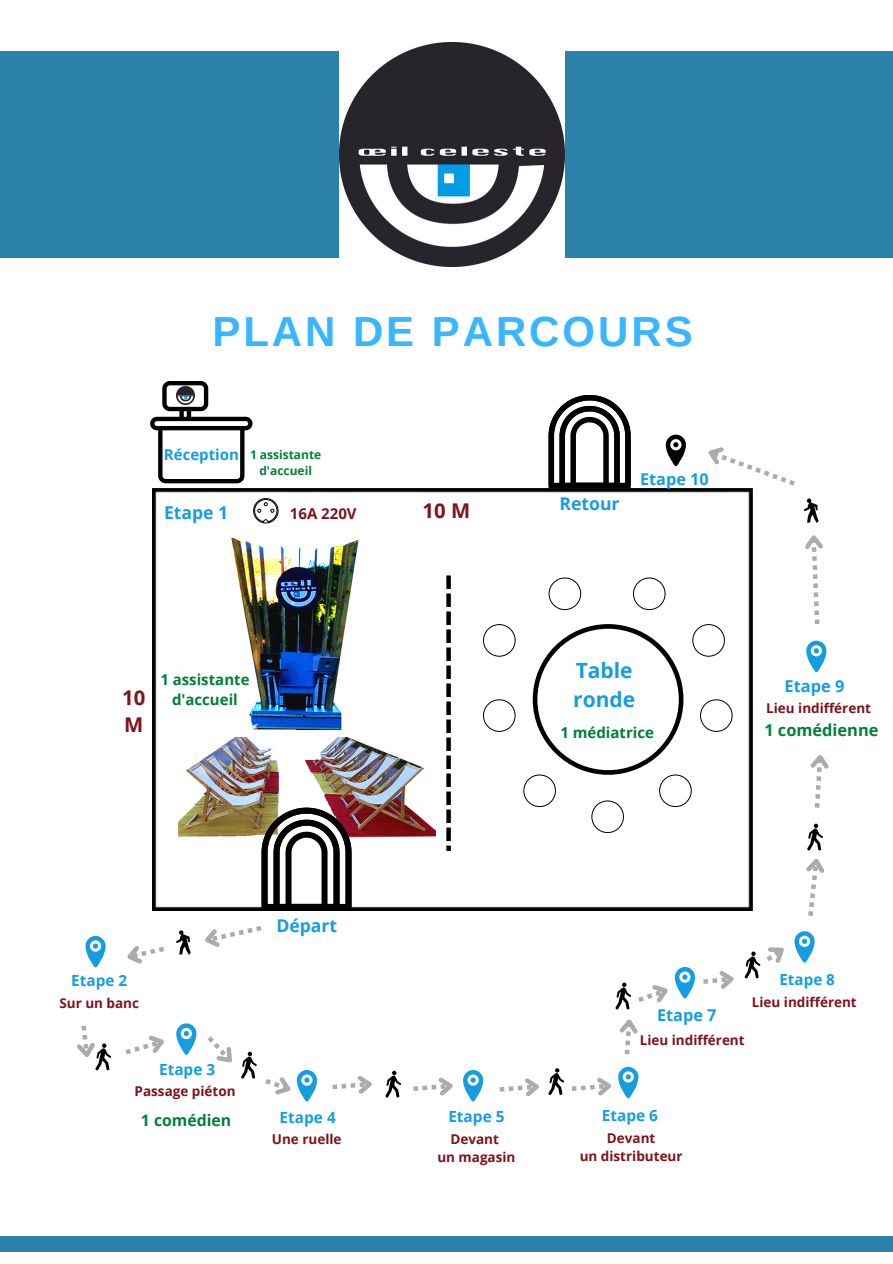
<style>
.page{position:relative;width:893px;height:1264px;background:#fff}
.page>*{position:absolute;margin:0;border:0;box-sizing:border-box;transform-origin:0 0}
.t1{font:700 42px "Arimo";letter-spacing:.07em;color:#38b6ff}
.t2{font:700 21px/29.2px "Open Sans";color:#159de2}
.t3{font:700 20.25px/27.5px "Open Sans";color:#80131b}
.t4{font:700 17.55px "Open Sans";color:#159de2}
.t5{font:700 16.35px "Open Sans";color:#159de2}
.t6{font:700 16.35px "Open Sans";color:#008037}
.t7{font:700 16.2px "Open Sans";color:#159de2}
.t8{font:700 15.75px "Open Sans";color:#008037}
.t9{font:700 15.45px "Open Sans";color:#159de2}
.t10{font:700 15.3px "Open Sans";color:#159de2}
.t11{font:700 15.15px "Open Sans";color:#159de2}
.t12{font:700 15px/20.2px "Open Sans";color:#008037;text-align:center}
.t13{font:700 15px "Open Sans";color:#159de2}
.t14{font:700 15px "Open Sans";color:#80131b}
.t15{font:700 13.5px/18px "Open Sans";color:#80131b;text-align:center}
.t16{font:700 12px/16px "Open Sans";color:#008037;text-align:center}
</style>
<div class="page">
<div style="left:0;top:1235px;width:892px;height:16px;background:#2b81a9"></div>
<div style="left:0;top:51px;width:892px;height:207px;background:#2b81a9"></div>
<img style="left:340px;top:42px;width:225px;height:225px">
<img style="left:153px;top:488px;width:599px;height:422px">
<img style="left:178px;top:577px;width:257px;height:296px">
<img style="left:214px;top:525px;width:160px;height:211px">
<div style="left:446px;top:575px;width:5px;height:14px;background:#000"></div>
<div style="left:446px;top:593px;width:5px;height:14px;background:#000"></div>
<div style="left:446px;top:611px;width:5px;height:14px;background:#000"></div>
<div style="left:446px;top:629px;width:5px;height:14px;background:#000"></div>
<div style="left:446px;top:647px;width:5px;height:14px;background:#000"></div>
<div style="left:446px;top:665px;width:5px;height:14px;background:#000"></div>
<div style="left:446px;top:683px;width:5px;height:14px;background:#000"></div>
<div style="left:446px;top:701px;width:5px;height:14px;background:#000"></div>
<div style="left:446px;top:719px;width:5px;height:14px;background:#000"></div>
<div style="left:446px;top:737px;width:5px;height:14px;background:#000"></div>
<div style="left:446px;top:755px;width:5px;height:14px;background:#000"></div>
<div style="left:446px;top:773px;width:5px;height:14px;background:#000"></div>
<div style="left:446px;top:791px;width:5px;height:14px;background:#000"></div>
<div style="left:446px;top:809px;width:5px;height:14px;background:#000"></div>
<div style="left:446px;top:827px;width:5px;height:14px;background:#000"></div>
<svg style="left:446px;top:845px;width:5px;height:6px"></svg>
<svg style="left:483px;top:624px;width:32px;height:32px"></svg>
<svg style="left:483px;top:699px;width:32px;height:33px"></svg>
<svg style="left:523px;top:624px;width:209px;height:209px"></svg>
<svg style="left:633px;top:577px;width:32px;height:33px"></svg>
<svg style="left:548px;top:577px;width:33px;height:33px"></svg>
<svg style="left:261px;top:807px;width:90px;height:103px"></svg>
<svg style="left:548px;top:395px;width:82px;height:93px"></svg>
<svg style="left:85px;top:935px;width:21px;height:32px"></svg>
<svg style="left:806px;top:640px;width:20px;height:32px"></svg>
<svg style="left:665px;top:434px;width:21px;height:32px"></svg>
<svg style="left:385px;top:1070px;width:16px;height:27px"></svg>
<svg style="left:176px;top:930px;width:15px;height:24px"></svg>
<svg style="left:804px;top:498px;width:14px;height:25px"></svg>
<svg style="left:205px;top:926px;width:56px;height:21px"></svg>
<svg style="left:127px;top:946px;width:37px;height:18px"></svg>
<svg style="left:77px;top:1025px;width:34px;height:45px"></svg>
<svg style="left:125px;top:1023px;width:71px;height:32px"></svg>
<svg style="left:207px;top:1036px;width:50px;height:42px"></svg>
<svg style="left:265px;top:1070px;width:52px;height:32px"></svg>
<svg style="left:332px;top:1076px;width:40px;height:18px"></svg>
<svg style="left:413px;top:1070px;width:70px;height:31px"></svg>
<svg style="left:499px;top:1068px;width:65px;height:29px"></svg>
<svg style="left:571px;top:1066px;width:67px;height:33px"></svg>
<svg style="left:615px;top:967px;width:80px;height:87px"></svg>
<svg style="left:806px;top:823px;width:19px;height:93px"></svg>
<svg style="left:810px;top:755px;width:19px;height:52px"></svg>
<svg style="left:805px;top:535px;width:18px;height:89px"></svg>
<svg style="left:708px;top:447px;width:86px;height:38px"></svg>
<div style="left:253px;top:498px;width:25px;height:25px;border:1px solid #000;border-radius:50%"></div>
<svg style="left:254px;top:499px;width:23px;height:23px"></svg>
<svg style="left:150px;top:381px;width:102px;height:102px"></svg>
<img style="left:176px;top:386px;width:18px;height:18px">
<svg style="left:703px;top:931px;width:111px;height:58px"></svg>
<h1 class="t1" style="left:212px;top:308px;width:481px">PLAN DE PARCOURS</h1>
<p class="t13" style="left:164px;top:444px;width:76px">Réception</p>
<p class="t4" style="left:164px;top:500px;width:66px">Etape 1</p>
<p class="t16" style="left:250px;top:447px;width:73px">1 assistante d'accueil</p>
<p class="t14" style="left:290px;top:503px;width:68px">16A 220V</p>
<h3 class="t3" style="left:422px;top:496px;width:49px">10 M</h3>
<p class="t4" style="left:559px;top:491px;width:61px">Retour</p>
<p class="t5" style="left:640px;top:467px;width:70px">Etape 10</p>
<h3 class="t3" style="left:122px;top:683px;width:25px">10<br>M</h3>
<p class="t12" style="left:160px;top:669px;width:91px">1 assistante d'accueil</p>
<h2 class="t2" style="left:573px;top:655px;width:63px">Table ronde</h2>
<p class="t12" style="left:560px;top:722px;width:95px">1 médiatrice</p>
<p class="t5" style="left:784px;top:674px;width:61px">Etape 9</p>
<p class="t6" style="left:764px;top:719px;width:116px">1 comédienne</p>
<p class="t15" style="left:766px;top:698px;width:106px">Lieu indifférent</p>
<p class="t10" style="left:71px;top:969px;width:58px">Etape 2</p>
<p class="t15" style="left:59px;top:994px;width:81px">Sur un banc</p>
<p class="t10" style="left:159px;top:1058px;width:58px">Etape 3</p>
<p class="t15" style="left:135px;top:1082px;width:102px">Passage piéton</p>
<p class="t8" style="left:141px;top:1108px;width:92px">1 comédien</p>
<p class="t4" style="left:276px;top:913px;width:62px">Départ</p>
<p class="t7" style="left:657px;top:1004px;width:61px">Etape 7</p>
<p class="t15" style="left:639px;top:1031px;width:106px">Lieu indifférent</p>
<p class="t11" style="left:779px;top:968px;width:57px">Etape 8</p>
<p class="t15" style="left:751px;top:992px;width:106px">Lieu indifférent</p>
<p class="t9" style="left:279px;top:1106px;width:58px">Etape 4</p>
<p class="t9" style="left:448px;top:1105px;width:58px">Etape 5</p>
<p class="t10" style="left:601px;top:1104px;width:58px">Etape 6</p>
<p class="t15" style="left:272px;top:1129px;width:71px">Une ruelle</p>
<p class="t15" style="left:437px;top:1129px;width:80px">Devant<br>un magasin</p>
<p class="t15" style="left:579px;top:1129px;width:104px">Devant<br>un distributeur</p>
</div>
